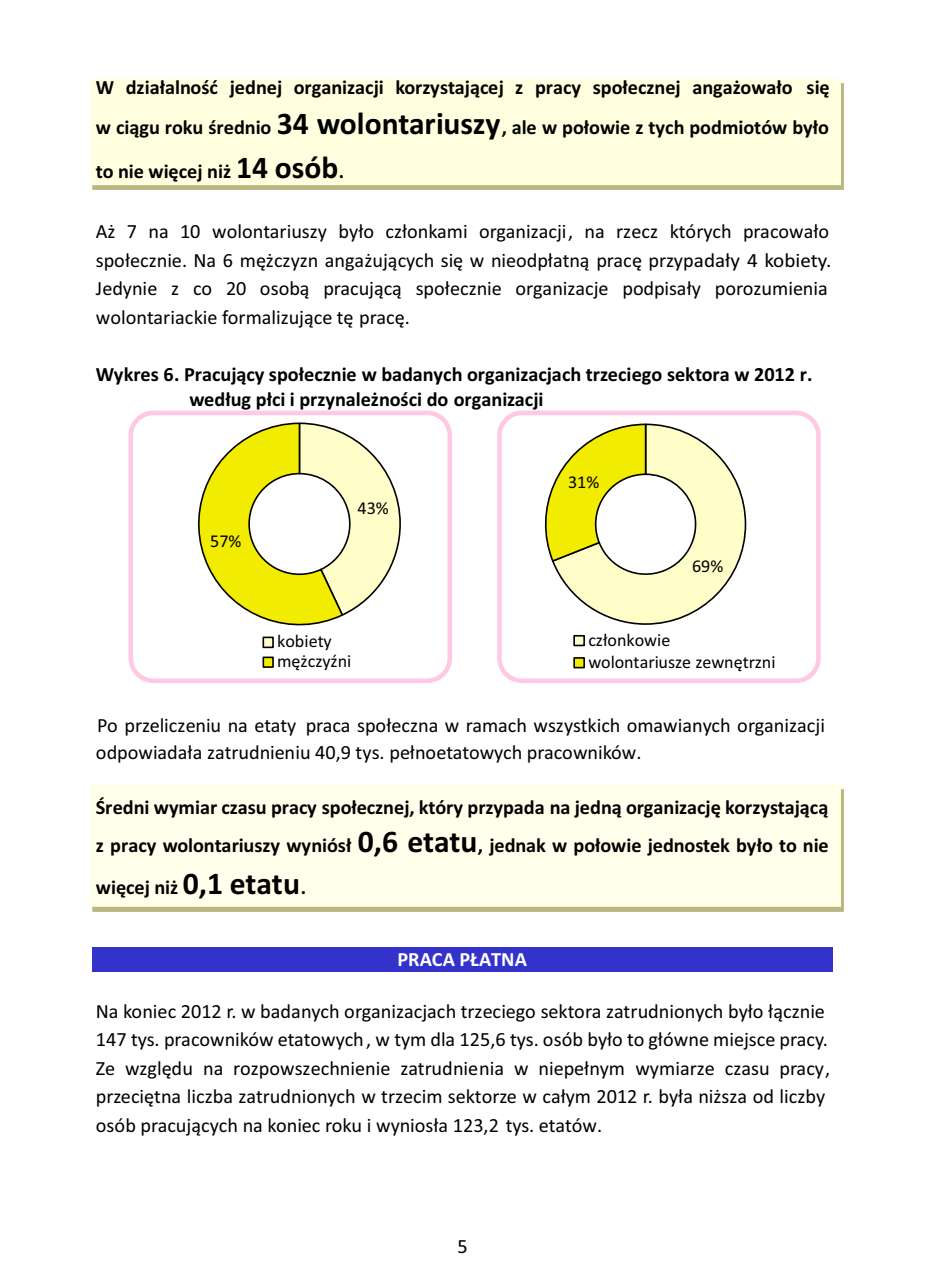
<style>
.page{position:relative;width:925px;height:1287px;background:#fff}
.page>*{position:absolute;margin:0;border:0;box-sizing:border-box;transform-origin:0 0}
.t1{font:20.25px/28.3px "Calibri";color:#000}
.t2{font:700 20.25px/39.4px "Calibri";color:#000}
.t3{font:700 20.25px "Calibri";color:#fff}
.t4{font:18.22px "Calibri";color:#000}
.t5{font:18px/19.8px "Calibri";color:#000}
.s1{font-size:31.5px}
</style>
<div class="page">
<div style="left:92px;top:80px;width:748px;height:104px;background:#ffffe0"></div>
<div style="left:91px;top:79px;width:750px;height:106px;border:2px solid #ffffe0"></div>
<div style="left:92px;top:786px;width:748px;height:120px;background:#ffffeb"></div>
<div style="left:91px;top:785px;width:750px;height:122px;border:2px solid #ffffe0"></div>
<div style="left:93px;top:947px;width:740px;height:25px;background:#33c"></div>
<svg style="left:198px;top:422px;width:203px;height:215px"></svg>
<div style="left:263px;top:637px;width:10px;height:10px;background:#fffec9"></div>
<div style="left:262px;top:637px;width:12px;height:11px;border:2px solid #000"></div>
<div style="left:263px;top:657px;width:10px;height:10px;background:#f2ec00"></div>
<div style="left:262px;top:657px;width:12px;height:11px;border:2px solid #000"></div>
<div style="left:129px;top:411px;width:323px;height:272px;border:5px solid #ffc9e4;border-radius:23px"></div>
<svg style="left:544px;top:423px;width:203px;height:202px"></svg>
<div style="left:574px;top:636px;width:10px;height:9px;background:#fffec9"></div>
<div style="left:573px;top:635px;width:12px;height:11px;border:2px solid #000"></div>
<div style="left:574px;top:658px;width:10px;height:10px;background:#f2ec00"></div>
<div style="left:573px;top:657px;width:12px;height:11px;border:2px solid #000"></div>
<div style="left:497px;top:411px;width:324px;height:272px;border:5px solid #ffc9e4;border-radius:23px"></div>
<p class="t2" style="left:96px;top:69px;width:735px">W działalność jednej organizacji korzystającej z pracy społecznej angażowało się w ciągu roku średnio <span class="s1">34 wolontariuszy</span>, ale w połowie z tych podmiotów było</p>
<p class="t2" style="left:96px;top:153px;width:250px">to nie więcej niż <span class="s1">14 osób</span>.</p>
<p class="t1" style="left:96px;top:219px;width:737px">Aż 7 na 10 wolontariuszy było członkami organizacji, na rzecz których pracowało społecznie. Na 6 mężczyzn angażujących się w nieodpłatną pracę przypadały 4 kobiety.<br>Jedynie z co 20 osobą pracującą społecznie organizacje podpisały porozumienia wolontariackie formalizujące tę pracę.</p>
<p class="t2" style="left:189px;top:364px;width:624px;line-height:24.8px;text-indent:-93px">Wykres 6. Pracujący społecznie w badanych organizacjach trzeciego sektora w 2012 r. według płci i przynależności do organizacji</p>
<p class="t5" style="left:210px;top:532px;width:33px">57%</p>
<p class="t4" style="left:357px;top:500px;width:33px">43%</p>
<p class="t5" style="left:277px;top:633px;width:76px">kobiety mężczyźni</p>
<p class="t5" style="left:568px;top:474px;width:33px">31%</p>
<p class="t5" style="left:692px;top:558px;width:33px">69%</p>
<p class="t5" style="left:588px;top:630px;width:189px;line-height:22.3px">członkowie wolontariusze zewnętrzni</p>
<p class="t1" style="left:96px;top:714px;width:730px;line-height:27px">Po przeliczeniu na etaty praca społeczna w ramach wszystkich omawianych organizacji odpowiadała zatrudnieniu 40,9 tys. pełnoetatowych pracowników.</p>
<p class="t2" style="left:96px;top:790px;width:734px;line-height:37.8px">Średni wymiar czasu pracy społecznej, który przypada na jedną organizację korzystającą z pracy wolontariuszy wyniósł <span class="s1">0,6 etatu</span>, jednak w połowie jednostek było to nie</p>
<p class="t2" style="left:96px;top:869px;width:212px">więcej niż <span class="s1">0,1 etatu</span>.</p>
<p class="t3" style="left:397px;top:951px;width:131px">PRACA PŁATNA</p>
<p class="t1" style="left:96px;top:999px;width:735px">Na koniec 2012 r. w badanych organizacjach trzeciego sektora zatrudnionych było łącznie 147 tys. pracowników etatowych, w tym dla 125,6 tys. osób było to główne miejsce pracy.<br>Ze względu na rozpowszechnienie zatrudnienia w niepełnym wymiarze czasu pracy, przeciętna liczba zatrudnionych w trzecim sektorze w całym 2012 r. była niższa od liczby osób pracujących na koniec roku i wyniosła 123,2 tys. etatów.</p>
<p class="t1" style="left:457px;top:1233px;width:12px">5</p>
</div>
